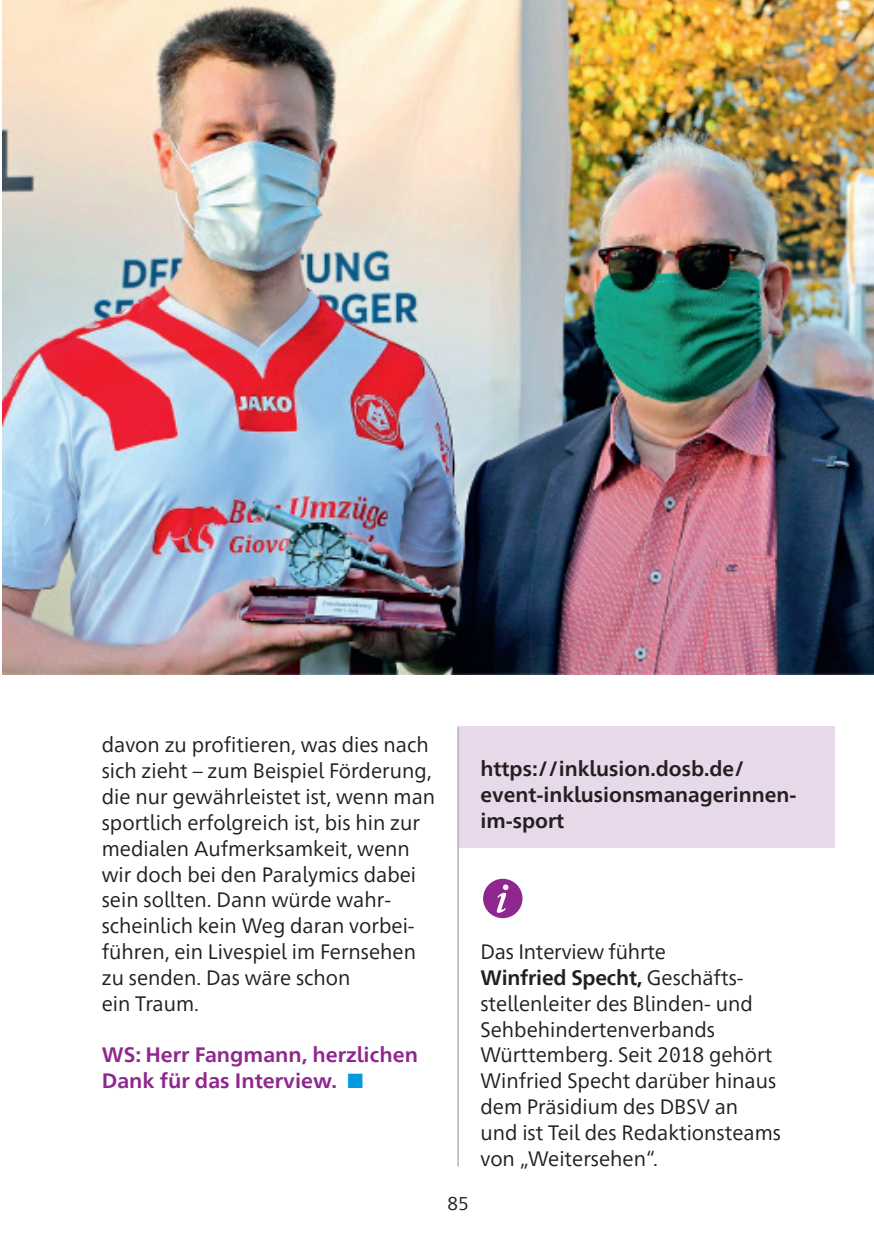
<style>
.page{position:relative;width:874px;height:1241px;background:#fff}
.page>*{position:absolute;margin:0;border:0;box-sizing:border-box;transform-origin:0 0}
.t1{font:20.82px/25.9px "Frutiger Neue 1450 Pro";color:#231f20}
.t2{font:700 20.82px/25.9px "Frutiger Neue 1450 Pro";color:#231f20}
.t3{font:700 20.82px/25.9px "Frutiger Neue 1450 Pro";color:#90268f}
.t4{font:20.82px "Zapf Dingbats ITC";color:#009bde}
.t5{font:18.38px "Frutiger Neue 1450 Pro";color:#231f20}
.s1{font-weight:700}
</style>
<div class="page">
<div style="left:458px;top:726px;width:376px;height:122px;background:#e7d8ea"></div>
<div style="left:481px;top:877px;width:42px;height:42px;background:#90268f;border-radius:50%"></div>
<div style="left:480px;top:876px;width:45px;height:44px;border:3px solid #fff;border-radius:50%"></div>
<svg style="left:496px;top:884px;width:12px;height:28px"></svg>
<hr style="left:457px;top:726px;width:1px;height:440px;background:#a8a9ad">
<img style="left:2px;top:0;width:871px;height:675px">
<p class="t1" style="left:102px;top:730px;width:335px">davon zu profitieren, was dies nach sich zieht – zum Beispiel Förderung, die nur gewährleistet ist, wenn man sportlich erfolgreich ist, bis hin zur medialen Aufmerksamkeit, wenn wir doch bei den Paralymics dabei sein sollten. Dann würde wahr&shy;scheinlich kein Weg daran vorbei&shy;führen, ein Livespiel im Fernsehen zu senden. Das wäre schon<br>ein Traum.</p>
<p class="t3" style="left:102px;top:1040px;width:317px">WS: Herr Fangmann, herzlichen<br>Dank für das Interview.</p>
<p class="t4" style="left:347px;top:1071px;width:17px">■</p>
<p class="t2" style="left:480px;top:754px;width:317px">https://inklusion.dosb.de/ event-inklusionsmanagerinnen&shy;im-sport</p>
<p class="t5" style="left:447px;top:1190px;width:23px">85</p>
<p class="t1" style="left:480px;top:937px;width:302px">Das Interview führte<br><span class="s1">Winfried Specht,</span> Geschäfts&shy;stellenleiter des Blinden- und<br>Sehbehindertenverbands<br>Württemberg. Seit 2018 gehört<br>Winfried Specht darüber hinaus dem Präsidium des DBSV an<br>und ist Teil des Redaktionsteams von „Weitersehen“.</p>
</div>
